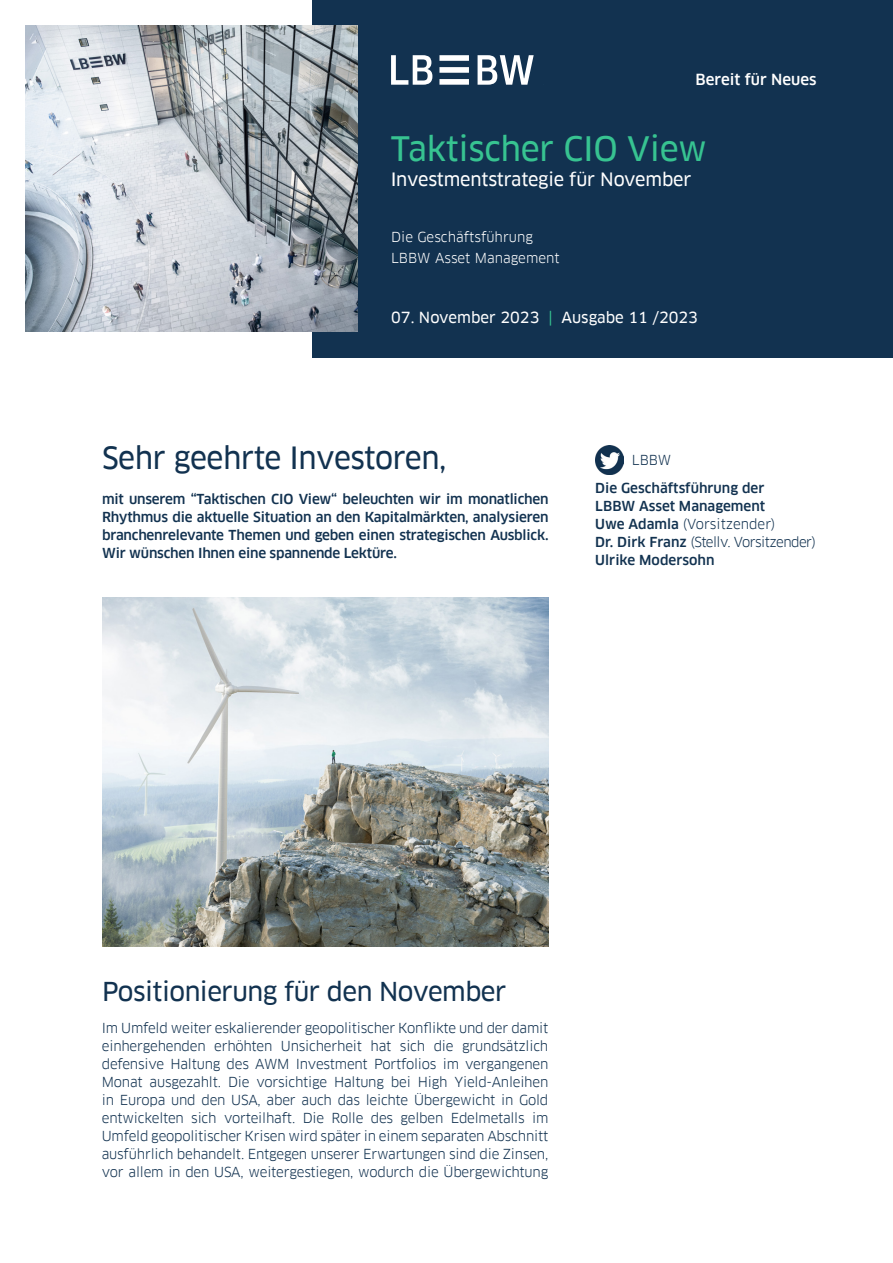
<style>
.page{position:relative;width:893px;height:1263px;background:#fff}
.page>*{position:absolute;margin:0;border:0;box-sizing:border-box;transform-origin:0 0}
.t1{font:33px "Clanfor LBBW News";letter-spacing:-.01em;color:#37c391}
.t2{font:30px "Clanfor LBBW News";letter-spacing:-.015em;color:#123250}
.t3{font:25.5px "Clanfor LBBW News";letter-spacing:-.02em;color:#123250}
.t4{font:18px "Clanfor LBBW News";letter-spacing:-.01em;color:#fff}
.t5{font:15px "Clanfor LBBW News";color:#fff}
.t6{font:500 15px "Clanfor LBBW";color:#fff}
.t7{font:13.5px/18px "Clanfor LBBW";letter-spacing:-.015em;color:#123250;text-align:justify}
.t8{font:500 13.5px/18px "Clanfor LBBW";letter-spacing:-.01em;color:#123250}
.t9{font:13.5px "Clanfor LBBW";color:#fff}
.t10{font:13.5px "Clanfor LBBW";letter-spacing:-.04em;color:#123250}
.s1{color:#37c391}
.s2{font-weight:500}
</style>
<div class="page">
<div style="left:313px;top:0;width:580px;height:357px;background:#123250"></div>
<img style="left:26px;top:26px;width:331px;height:306px">
<img style="left:102px;top:597px;width:446px;height:349px">
<svg style="left:391px;top:55px;width:143px;height:30px"></svg>
<img style="left:595px;top:445px;width:29px;height:29px">
<p class="t6" style="left:695px;top:71px;width:122px">Bereit für Neues</p>
<p class="t1" style="left:391px;top:129px;width:318px">Taktischer CIO View</p>
<p class="t4" style="left:391px;top:169px;width:302px">Investmentstrategie für November</p>
<p class="t9" style="left:391px;top:229px;width:143px">Die Geschäftsführung</p>
<p class="t9" style="left:391px;top:250px;width:170px">LBBW Asset Management</p>
<p class="t5" style="left:391px;top:309px;width:308px">07. November 2023 <span class="s1">|</span> Ausgabe 11 /2023</p>
<p class="t2" style="left:102px;top:441px;width:346px">Sehr geehrte Investoren,</p>
<p class="t7" style="left:632px;top:451px;width:41px">LBBW</p>
<p class="t8" style="left:102px;top:490px;width:448px;text-align:justify">mit unserem “Taktischen CIO View“ beleuchten wir im monatlichen Rhythmus die aktuelle Situation an den Kapitalmärkten, analysieren branchenrelevante Themen und geben einen strategischen Ausblick.<br>Wir wünschen Ihnen eine spannende Lektüre.</p>
<p class="t8" style="left:595px;top:479px;width:171px">Die Geschäftsführung der<br>LBBW Asset Management</p>
<p class="t7" style="left:595px;top:515px;width:182px"><span class="s2">Uwe Adamla</span> (Vorsitzender)</p>
<p class="t10" style="left:595px;top:534px;width:222px"><span class="s2">Dr. Dirk Franz</span> (Stellv. Vorsitzender)</p>
<p class="t8" style="left:595px;top:551px;width:121px">Ulrike Modersohn</p>
<p class="t3" style="left:102px;top:977px;width:406px">Positionierung für den November</p>
<p class="t7" style="left:102px;top:1018px;width:448px">Im Umfeld weiter eskalierender geopolitischer Konflikte und der damit einhergehenden erhöhten Unsicherheit hat sich die grundsätzlich defensive Haltung des AWM Investment Portfolios im vergangenen Monat ausgezahlt. Die vorsichtige Haltung bei High Yield-Anleihen in Europa und den USA, aber auch das leichte Übergewicht in Gold entwickelten sich vorteilhaft. Die Rolle des gelben Edelmetalls im Umfeld geopolitischer Krisen wird später in einem separaten Abschnitt ausführlich behandelt. Entgegen unserer Erwartungen sind die Zinsen, vor allem in den USA, weitergestiegen, wodurch die Übergewichtung</p>
</div>
